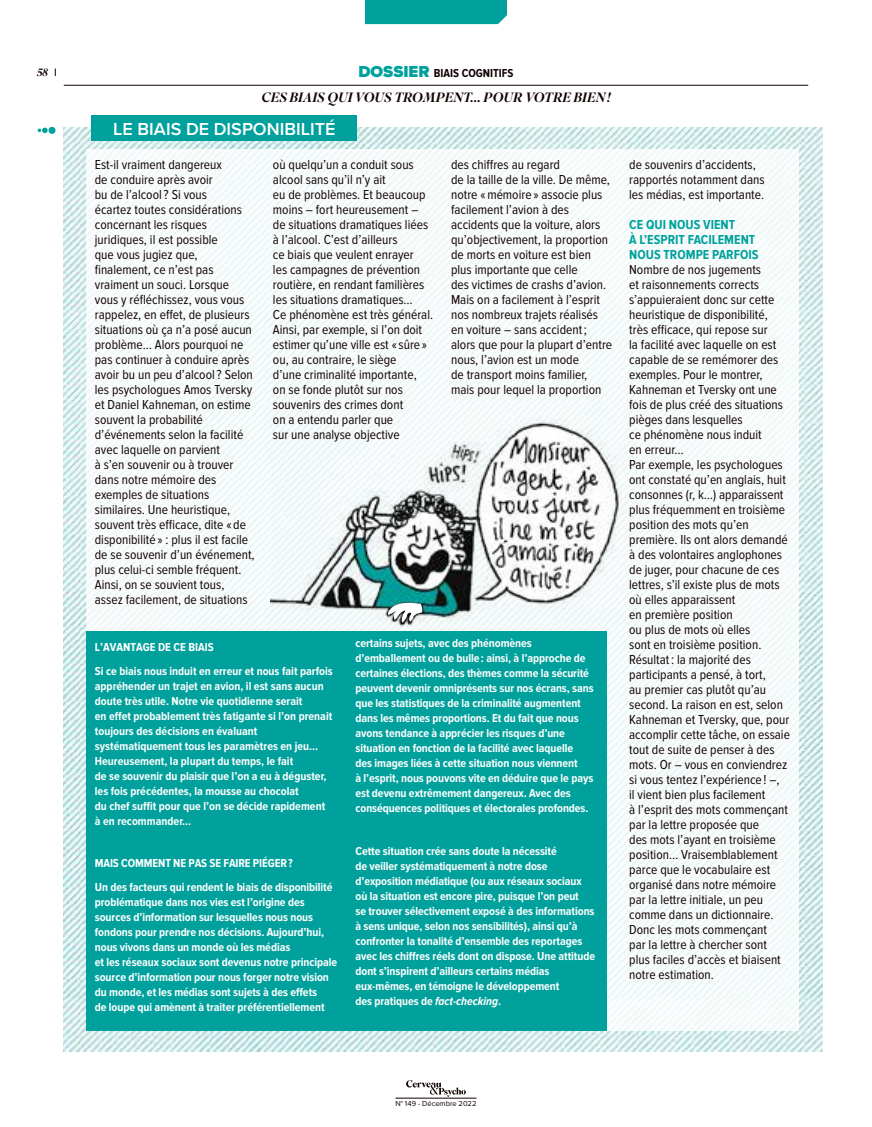
<style>
.page{position:relative;width:872px;height:1127px;background:#fff}
.page>*{position:absolute;margin:0;border:0;box-sizing:border-box;transform-origin:0 0}
.t1{font:600 18px "Proxima Nova";color:#fff}
.t2{font:13.5px/15px "Proxima Nova Cond";color:#110200}
.t3{font:700 13.5px/15px "Proxima Nova Cond";color:#00a19c}
.t4{font:italic 500 13.5px "Superior Title";letter-spacing:.005em;color:#110200}
.t5{font:700 12px/15px "Proxima Nova Cond";letter-spacing:-.005em;color:#fff}
.t6{font:700 12px "Proxima Nova Cond";color:#110200}
.t7{font:italic 500 10.5px "Superior Title";color:#110200}
.t8{font:7.5px "Proxima Nova";color:#110200}
.s1{font-family:"Proxima Nova";font-weight:900;font-size:16.5px;color:#00a19c}
.s2{font-style:italic}
</style>
<div class="page">
<svg style="left:406px;top:1080px;width:60px;height:16px"></svg>
<hr style="left:395px;top:1098px;width:81px;height:1px;background:#110200">
<div style="left:365px;top:0;width:142px;height:24px;background:#00a19c"></div>
<hr style="left:64px;top:85px;width:744px;height:1px;background:#110200">
<div style="left:48px;top:127px;width:8px;height:7px;background:#00a19c;border-radius:50%"></div>
<svg style="left:38px;top:128px;width:10px;height:5px"></svg>
<img style="left:64px;top:128px;width:758px;height:924px">
<div style="left:86px;top:149px;width:713px;height:881px;background:#f6fbfb"></div>
<div style="left:86px;top:631px;width:520px;height:399px;background:#00a19c"></div>
<div style="left:91px;top:115px;width:266px;height:25px;background:#00a19c"></div>
<img style="left:270px;top:394px;width:367px;height:233px">
<svg style="left:343px;top:423px;width:279px;height:199px"></svg>
<p class="t7" style="left:37px;top:66px;width:12px">58</p>
<p class="t6" style="left:358px;top:66px;width:157px"><span class="s1">DOSSIER</span> BIAIS COGNITIFS</p>
<p class="t4" style="left:261px;top:89px;width:350px">CES BIAIS QUI VOUS TROMPENT… POUR VOTRE BIEN !</p>
<h1 class="t1" style="left:113px;top:115px;width:224px">LE BIAIS DE DISPONIBILITÉ</h1>
<p class="t2" style="left:95px;top:157px;width:161px">Est-il vraiment dangereux<br>de conduire après avoir<br>bu de l’alcool ? Si vous<br>écartez toutes considérations concernant les risques juridiques, il est possible<br>que vous jugiez que, finalement, ce n’est pas vraiment un souci. Lorsque vous y réfléchissez, vous vous rappelez, en effet, de plusieurs situations où ça n’a posé aucun problème… Alors pourquoi ne pas continuer à conduire après avoir bu un peu d’alcool ? Selon les psychologues Amos Tversky et Daniel Kahneman, on estime souvent la probabilité d’événements selon la facilité avec laquelle on parvient<br>à s’en souvenir ou à trouver dans notre mémoire des exemples de situations similaires. Une heuristique, souvent très efficace, dite « de disponibilité » : plus il est facile de se souvenir d’un événement, plus celui-ci semble fréquent.<br>Ainsi, on se souvient tous, assez facilement, de situations</p>
<p class="t2" style="left:273px;top:157px;width:162px">où quelqu’un a conduit sous alcool sans qu’il n’y ait<br>eu de problèmes. Et beaucoup moins – fort heureusement – de situations dramatiques liées à l’alcool. C’est d’ailleurs<br>ce biais que veulent enrayer<br>les campagnes de prévention routière, en rendant familières les situations dramatiques…<br>Ce phénomène est très général.<br>Ainsi, par exemple, si l’on doit estimer qu’une ville est « sûre » ou, au contraire, le siège<br>d’une criminalité importante,<br>on se fonde plutôt sur nos souvenirs des crimes dont<br>on a entendu parler que<br>sur une analyse objective</p>
<p class="t2" style="left:451px;top:157px;width:163px">des chiffres au regard<br>de la taille de la ville. De même, notre « mémoire » associe plus facilement l’avion à des accidents que la voiture, alors qu’objectivement, la proportion de morts en voiture est bien plus importante que celle<br>des victimes de crashs d’avion.<br>Mais on a facilement à l’esprit nos nombreux trajets réalisés en voiture – sans accident ; alors que pour la plupart d’entre nous, l’avion est un mode<br>de transport moins familier, mais pour lequel la proportion</p>
<p class="t2" style="left:629px;top:157px;width:137px">de souvenirs d’accidents, rapportés notamment dans les médias, est importante.</p>
<p class="t3" style="left:629px;top:217px;width:131px">CE QUI NOUS VIENT<br>À L’ESPRIT FACILEMENT<br>NOUS TROMPE PARFOIS</p>
<p class="t2" style="left:629px;top:262px;width:162px">Nombre de nos jugements<br>et raisonnements corrects s’appuieraient donc sur cette heuristique de disponibilité, très efficace, qui repose sur<br>la facilité avec laquelle on est capable de se remémorer des exemples. Pour le montrer,<br>Kahneman et Tversky ont une fois de plus créé des situations pièges dans lesquelles<br>ce phénomène nous induit<br>en erreur…<br>Par exemple, les psychologues ont constaté qu’en anglais, huit consonnes (r, k…) apparaissent plus fréquemment en troisième position des mots qu’en première. Ils ont alors demandé à des volontaires anglophones de juger, pour chacune de ces lettres, s’il existe plus de mots où elles apparaissent<br>en première position<br>ou plus de mots où elles<br>sont en troisième position.<br>Résultat : la majorité des participants a pensé, à tort,<br>au premier cas plutôt qu’au second. La raison en est, selon<br>Kahneman et Tversky, que, pour accomplir cette tâche, on essaie tout de suite de penser à des mots. Or – vous en conviendrez si vous tentez l’expérience ! –,<br>il vient bien plus facilement<br>à l’esprit des mots commençant par la lettre proposée que<br>des mots l’ayant en troisième position… Vraisemblablement parce que le vocabulaire est organisé dans notre mémoire par la lettre initiale, un peu comme dans un dictionnaire.<br>Donc les mots commençant<br>par la lettre à chercher sont plus faciles d’accès et biaisent notre estimation.</p>
<p class="t5" style="left:355px;top:636px;width:240px">certains sujets, avec des phénomènes d’emballement ou de bulle : ainsi, à l’approche de certaines élections, des thèmes comme la sécurité peuvent devenir omniprésents sur nos écrans, sans que les statistiques de la criminalité augmentent dans les mêmes proportions. Et du fait que nous avons tendance à apprécier les risques d’une situation en fonction de la facilité avec laquelle<br>des images liées à cette situation nous viennent<br>à l’esprit, nous pouvons vite en déduire que le pays est devenu extrêmement dangereux. Avec des conséquences politiques et électorales profondes.</p>
<p class="t5" style="left:355px;top:844px;width:241px">Cette situation crée sans doute la nécessité<br>de veiller systématiquement à notre dose d’exposition médiatique (ou aux réseaux sociaux où la situation est encore pire, puisque l’on peut<br>se trouver sélectivement exposé à des informations à sens unique, selon nos sensibilités), ainsi qu’à confronter la tonalité d’ensemble des reportages avec les chiffres réels dont on dispose. Une attitude dont s’inspirent d’ailleurs certains médias eux-mêmes, en témoigne le développement<br>des pratiques de <span class="s2">fact-checking</span>.</p>
<p class="t5" style="left:95px;top:636px;width:239px;line-height:24px">L’AVANTAGE DE CE BIAIS<br>Si ce biais nous induit en erreur et nous fait parfois</p>
<p class="t5" style="left:95px;top:679px;width:239px">appréhender un trajet en avion, il est sans aucun doute très utile. Notre vie quotidienne serait<br>en effet probablement très fatigante si l’on prenait toujours des décisions en évaluant systématiquement tous les paramètres en jeu… Heureusement, la plupart du temps, le fait<br>de se souvenir du plaisir que l’on a eu à déguster, les fois précédentes, la mousse au chocolat<br>du chef suffit pour que l’on se décide rapidement à en recommander…</p>
<p class="t5" style="left:95px;top:852px;width:239px;line-height:24px">MAIS COMMENT NE PAS SE FAIRE PIÉGER ?<br>Un des facteurs qui rendent le biais de disponibilité</p>
<p class="t5" style="left:95px;top:895px;width:244px">problématique dans nos vies est l’origine des sources d’information sur lesquelles nous nous fondons pour prendre nos décisions. Aujourd’hui, nous vivons dans un monde où les médias<br>et les réseaux sociaux sont devenus notre principale source d’information pour nous forger notre vision du monde, et les médias sont sujets à des effets<br>de loupe qui amènent à traiter préférentiellement</p>
<p class="t8" style="left:395px;top:1097px;width:82px">N° 149 - Décembre 2022</p>
</div>
